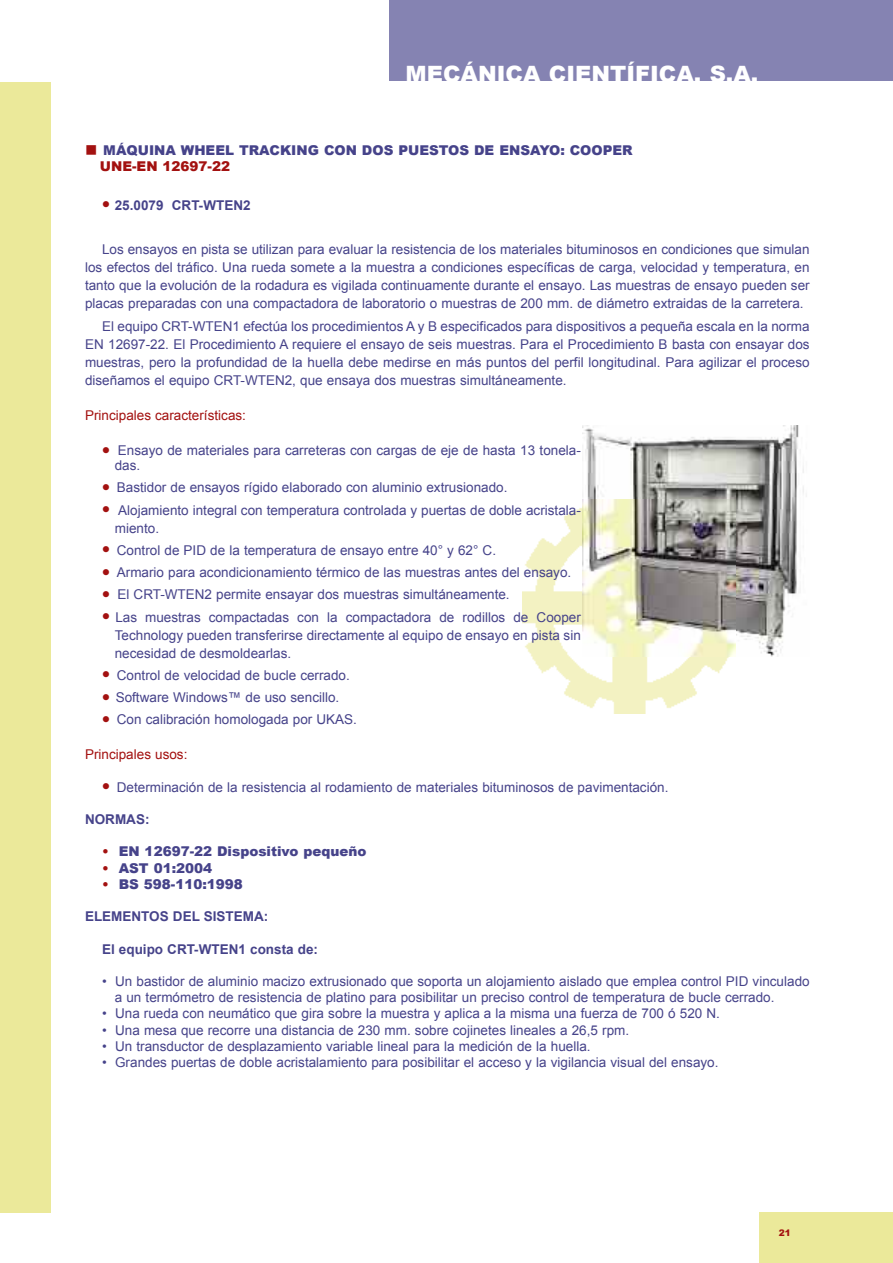
<style>
.page{position:relative;width:893px;height:1263px;background:#fff}
.page>*{position:absolute;margin:0;border:0;box-sizing:border-box;transform-origin:0 0}
.t1{font:900 22.5px "Arial";color:#fff}
.t2{font:13.5px/18px "Arial";color:#46438a;text-align:justify}
.t3{font:900 13.5px/16.8px "Arial";color:#46438a}
.t4{font:700 13.5px "Arial";color:#46438a}
.t5{font:13.5px "Arial";color:#a31110}
.t6{font:900 9px "Arial";color:#a31110}
.s1{color:#a31110}
</style>
<div class="page">
<img style="left:523px;top:508px;width:206px;height:205px">
<div style="left:0;top:82px;width:51px;height:1131px;background:#ebe99a"></div>
<div style="left:759px;top:1212px;width:134px;height:51px;background:#ebe99a"></div>
<div style="left:389px;top:0;width:504px;height:81px;background:#8583b2"></div>
<img style="left:582px;top:425px;width:225px;height:232px">
<h1 class="t1" style="left:406px;top:57px;width:354px">MECáNICA CIENTÍFICA, S.A.</h1>
<p class="t3" style="left:100px;top:141px;width:534px;text-indent:-15px"><span class="s1">■</span> MáQUINA WHEEL TRACKING CON DOS PUESTOS DE ENSAYO: COOPER<br><span class="s1">UNE-EN 12697-22</span></p>
<p class="t4" style="left:102px;top:198px;width:150px"><span class="s1">●</span> 25.0079 CRT-WTEN2</p>
<p class="t2" style="left:85px;top:241px;width:726px;text-indent:17px">Los ensayos en pista se utilizan para evaluar la resistencia de los materiales bituminosos en condiciones que simulan los efectos del tráfico. Una rueda somete a la muestra a condiciones específicas de carga, velocidad y temperatura, en tanto que la evolución de la rodadura es vigilada continuamente durante el ensayo. Las muestras de ensayo pueden ser placas preparadas con una compactadora de laboratorio o muestras de 200 mm. de diámetro extraidas de la carretera.</p>
<p class="t2" style="left:85px;top:317px;width:726px;text-indent:17px">El equipo CRT-WTEN1 efectúa los procedimientos A y B especificados para dispositivos a pequeña escala en la norma EN 12697-22. El Procedimiento A requiere el ensayo de seis muestras. Para el Procedimiento B basta con ensayar dos muestras, pero la profundidad de la huella debe medirse en más puntos del perfil longitudinal. Para agilizar el proceso diseñamos el equipo CRT-WTEN2, que ensaya dos muestras simultáneamente.</p>
<p class="t5" style="left:85px;top:407px;width:162px">Principales características:</p>
<p class="t2" style="left:115px;top:443px;width:468px;line-height:15px;text-indent:-13px"><span class="s1">●</span> Ensayo de materiales para carreteras con cargas de eje de hasta 13 tonela&shy;das.</p>
<p class="t2" style="left:102px;top:479px;width:407px"><span class="s1">●</span> Bastidor de ensayos rígido elaborado con aluminio extrusionado.</p>
<p class="t2" style="left:115px;top:501px;width:468px;text-indent:-13px"><span class="s1">●</span> Alojamiento integral con temperatura controlada y puertas de doble acristala&shy;miento.</p>
<p class="t2" style="left:102px;top:541px;width:396px"><span class="s1">●</span> Control de PID de la temperatura de ensayo entre 40° y 62° C.</p>
<p class="t2" style="left:102px;top:563px;width:471px"><span class="s1">●</span> Armario para acondicionamiento térmico de las muestras antes del ensayo.</p>
<p class="t2" style="left:102px;top:586px;width:409px"><span class="s1">●</span> El CRT-WTEN2 permite ensayar dos muestras simultáneamente.</p>
<p class="t2" style="left:115px;top:608px;width:468px;text-indent:-13px"><span class="s1">●</span> Las muestras compactadas con la compactadora de rodillos de Cooper Technology pueden transferirse directamente al equipo de ensayo en pista sin necesidad de desmoldearlas.</p>
<p class="t2" style="left:102px;top:666px;width:249px"><span class="s1">●</span> Control de velocidad de bucle cerrado.</p>
<p class="t2" style="left:102px;top:688px;width:239px"><span class="s1">●</span> Software Windows™ de uso sencillo.</p>
<p class="t2" style="left:102px;top:711px;width:256px"><span class="s1">●</span> Con calibración homologada por UKAS.</p>
<p class="t5" style="left:85px;top:747px;width:104px">Principales usos:</p>
<p class="t2" style="left:102px;top:778px;width:568px"><span class="s1">●</span> Determinación de la resistencia al rodamiento de materiales bituminosos de pavimentación.</p>
<p class="t4" style="left:85px;top:812px;width:66px">NORMAS:</p>
<p class="t3" style="left:102px;top:842px;width:266px"><span class="s1">•</span> EN 12697-22 Dispositivo pequeño</p>
<p class="t3" style="left:102px;top:859px;width:112px"><span class="s1">•</span> AST 01:2004</p>
<p class="t3" style="left:102px;top:875px;width:142px"><span class="s1">•</span> BS 598-110:1998</p>
<p class="t4" style="left:85px;top:909px;width:185px">ELEMENTOS DEL SISTEMA:</p>
<p class="t4" style="left:102px;top:941px;width:218px">El equipo CRT-WTEN1 consta de:</p>
<p class="t2" style="left:115px;top:973px;width:696px;line-height:16.2px;text-indent:-13px">• Un bastidor de aluminio macizo extrusionado que soporta un alojamiento aislado que emplea control PID vinculado a un termómetro de resistencia de platino para posibilitar un preciso control de temperatura de bucle cerrado.</p>
<p class="t2" style="left:102px;top:1005px;width:619px">• Una rueda con neumático que gira sobre la muestra y aplica a la misma una fuerza de 700 ó 520 N.</p>
<p class="t2" style="left:102px;top:1021px;width:529px">• Una mesa que recorre una distancia de 230 mm. sobre cojinetes lineales a 26,5 rpm.</p>
<p class="t2" style="left:102px;top:1037px;width:490px">• Un transductor de desplazamiento variable lineal para la medición de la huella.</p>
<p class="t2" style="left:102px;top:1053px;width:618px">• Grandes puertas de doble acristalamiento para posibilitar el acceso y la vigilancia visual del ensayo.</p>
<p class="t6" style="left:779px;top:1226px;width:14px">21</p>
</div>
